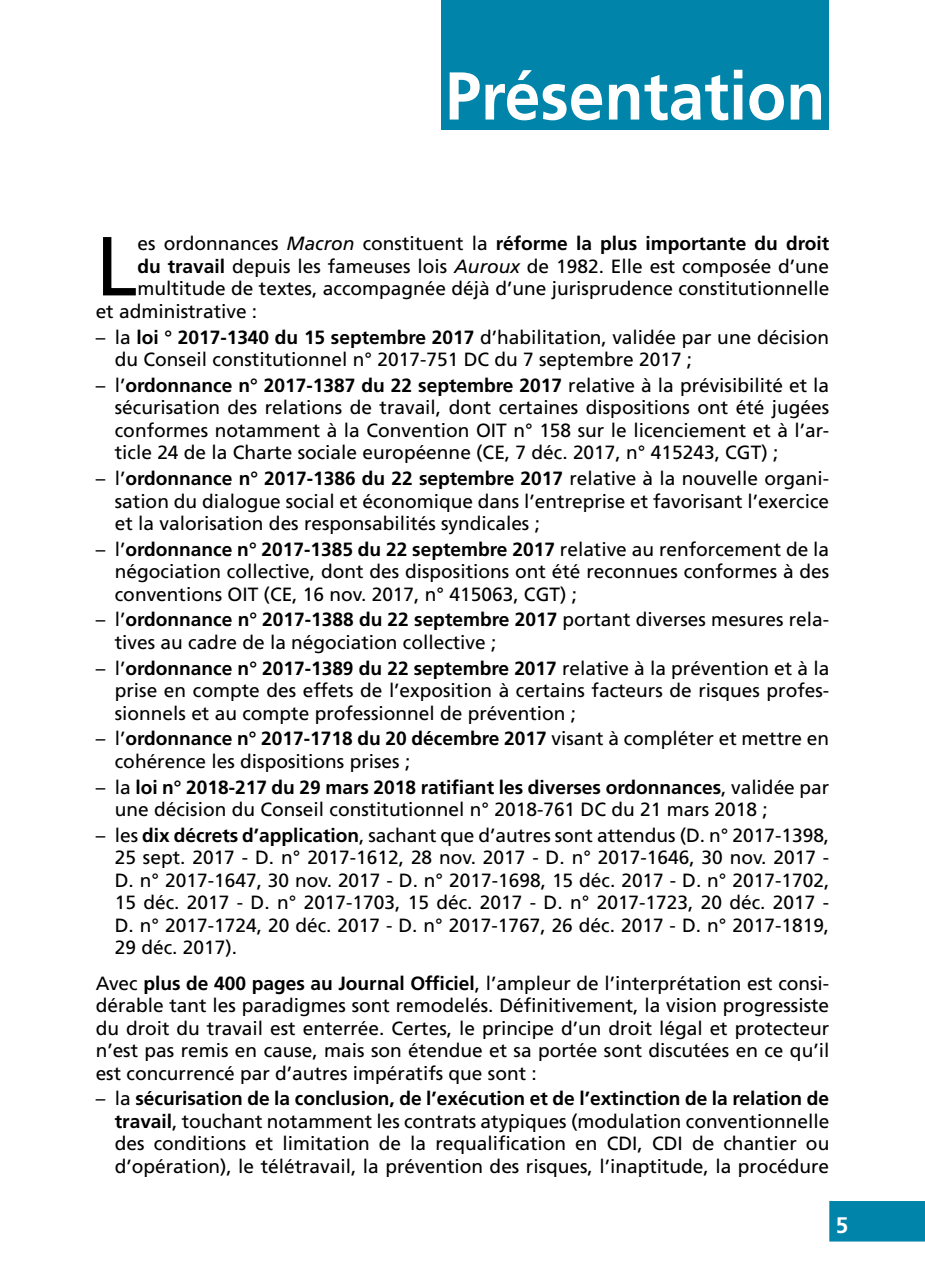
<style>
.page{position:relative;width:925px;height:1276px;background:#fff}
.page>*{position:absolute;margin:0;border:0;box-sizing:border-box;transform-origin:0 0}
.Introduction_Texte_L{font:83.7px "Frutiger LT Std";color:#000}
.Introduction_Bloc{font:700 67.5px "Frutiger LT Std";color:#fff;scale:.95 1}
.t1{font:700 22.5px "Frutiger LT Std";color:#fff}
.Introduction_Texte{font:19.12px/22.5px "Frutiger LT Std";color:#000;text-align:justify}
.Introduction_Texte_L-2{font:19.12px "Frutiger LT Std";color:#000}
.Introduction_Texte_L-3{font:700 19.12px "Frutiger LT Std";color:#000}
.s1{font-weight:400}
.s2{font-weight:400;font-style:italic}
.s3{font-weight:700}
.s4{font-style:italic}
</style>
<div class="page">
<div style="left:829px;top:1201px;width:96px;height:40px;background:#0084a9"></div>
<div style="left:441px;top:0;width:388px;height:130px;background:#0084a9"></div>
<p class="Introduction_Bloc" style="left:445px;top:56px;width:402px">Présentation</p>
<p class="Introduction_Texte_L" style="left:96px;top:217px;width:43px">L</p>
<p class="Introduction_Texte_L-3" style="left:137px;top:232px;width:693px"><span class="s1">es ordonnances</span> <span class="s2">Macron</span> <span class="s1">constituent la</span> réforme la plus importante du droit</p>
<p class="Introduction_Texte_L-2" style="left:137px;top:255px;width:693px"><span class="s3">du travail</span> depuis les fameuses lois <span class="s4">Auroux</span> de 1982. Elle est composée d’une</p>
<p class="Introduction_Texte_L-2" style="left:137px;top:277px;width:693px">multitude de textes, accompagnée déjà d’une jurisprudence constitutionnelle</p>
<p class="Introduction_Texte_L-2" style="left:96px;top:300px;width:163px">et administrative :</p>
<p class="Introduction_Texte" style="left:115px;top:326px;width:716px;text-indent:-19px">– la <span class="s3">loi ° 2017-1340 du 15 septembre 2017</span> d’habilitation, validée par une décision du Conseil constitutionnel n° 2017-751 DC du 7 septembre 2017 ;</p>
<p class="Introduction_Texte" style="left:115px;top:374px;width:716px;text-indent:-19px">– l’<span class="s3">ordonnance n° 2017-1387 du 22 septembre 2017</span> relative à la prévisibilité et la sécurisation des relations de travail, dont certaines dispositions ont été jugées conformes notamment à la Convention OIT n° 158 sur le licenciement et à l’ar&shy;ticle 24 de la Charte sociale européenne (CE, 7 déc. 2017, n° 415243, CGT) ;</p>
<p class="Introduction_Texte" style="left:115px;top:467px;width:716px;text-indent:-19px">– l’<span class="s3">ordonnance n° 2017-1386 du 22 septembre 2017</span> relative à la nouvelle organi&shy;sation du dialogue social et économique dans l’entreprise et favorisant l’exercice et la valorisation des responsabilités syndicales ;</p>
<p class="Introduction_Texte" style="left:115px;top:538px;width:716px;text-indent:-19px">– l’<span class="s3">ordonnance n° 2017-1385 du 22 septembre 2017</span> relative au renforcement de la négociation collective, dont des dispositions ont été reconnues conformes à des conventions OIT (CE, 16 nov. 2017, n° 415063, CGT) ;</p>
<p class="Introduction_Texte" style="left:115px;top:608px;width:716px;text-indent:-19px">– l’<span class="s3">ordonnance n° 2017-1388 du 22 septembre 2017</span> portant diverses mesures rela&shy;tives au cadre de la négociation collective ;</p>
<p class="Introduction_Texte" style="left:115px;top:657px;width:716px;text-indent:-19px">– l’<span class="s3">ordonnance n° 2017-1389 du 22 septembre 2017</span> relative à la prévention et à la prise en compte des effets de l’exposition à certains facteurs de risques profes&shy;sionnels et au compte professionnel de prévention ;</p>
<p class="Introduction_Texte" style="left:115px;top:727px;width:716px;text-indent:-19px">– l’<span class="s3">ordonnance n° 2017-1718 du 20 décembre 2017</span> visant à compléter et mettre en cohérence les dispositions prises ;</p>
<p class="Introduction_Texte" style="left:115px;top:776px;width:716px;text-indent:-19px">– la <span class="s3">loi n° 2018-217 du 29 mars 2018 ratifiant les diverses ordonnances</span>, validée par une décision du Conseil constitutionnel n° 2018-761 DC du 21 mars 2018 ;</p>
<p class="Introduction_Texte" style="left:115px;top:824px;width:716px;text-indent:-19px">– les <span class="s3">dix décrets d’application</span>, sachant que d’autres sont attendus (D. n° 2017-1398, 25 sept. 2017 - D. n° 2017-1612, 28 nov. 2017 - D. n° 2017-1646, 30 nov. 2017 - D. n° 2017-1647, 30 nov. 2017 - D. n° 2017-1698, 15 déc. 2017 - D. n° 2017-1702, 15 déc. 2017 - D. n° 2017-1703, 15 déc. 2017 - D. n° 2017-1723, 20 déc. 2017 - D. n° 2017-1724, 20 déc. 2017 - D. n° 2017-1767, 26 déc. 2017 - D. n° 2017-1819, 29 déc. 2017).</p>
<p class="Introduction_Texte" style="left:96px;top:971px;width:735px">Avec <span class="s3">plus de 400 pages au Journal Officiel</span>, l’ampleur de l’interprétation est consi&shy;dérable tant les paradigmes sont remodelés. Définitivement, la vision progressiste du droit du travail est enterrée. Certes, le principe d’un droit légal et protecteur n’est pas remis en cause, mais son étendue et sa portée sont discutées en ce qu’il est concurrencé par d’autres impératifs que sont :</p>
<p class="Introduction_Texte" style="left:115px;top:1087px;width:716px;text-indent:-19px">– la <span class="s3">sécurisation de la conclusion, de l’exécution et de l’extinction de la relation de travail</span>, touchant notamment les contrats atypiques (modulation conventionnelle des conditions et limitation de la requalification en CDI, CDI de chantier ou d’opération), le télétravail, la prévention des risques, l’inaptitude, la procédure</p>
<p class="t1" style="left:836px;top:1212px;width:14px">5</p>
</div>
